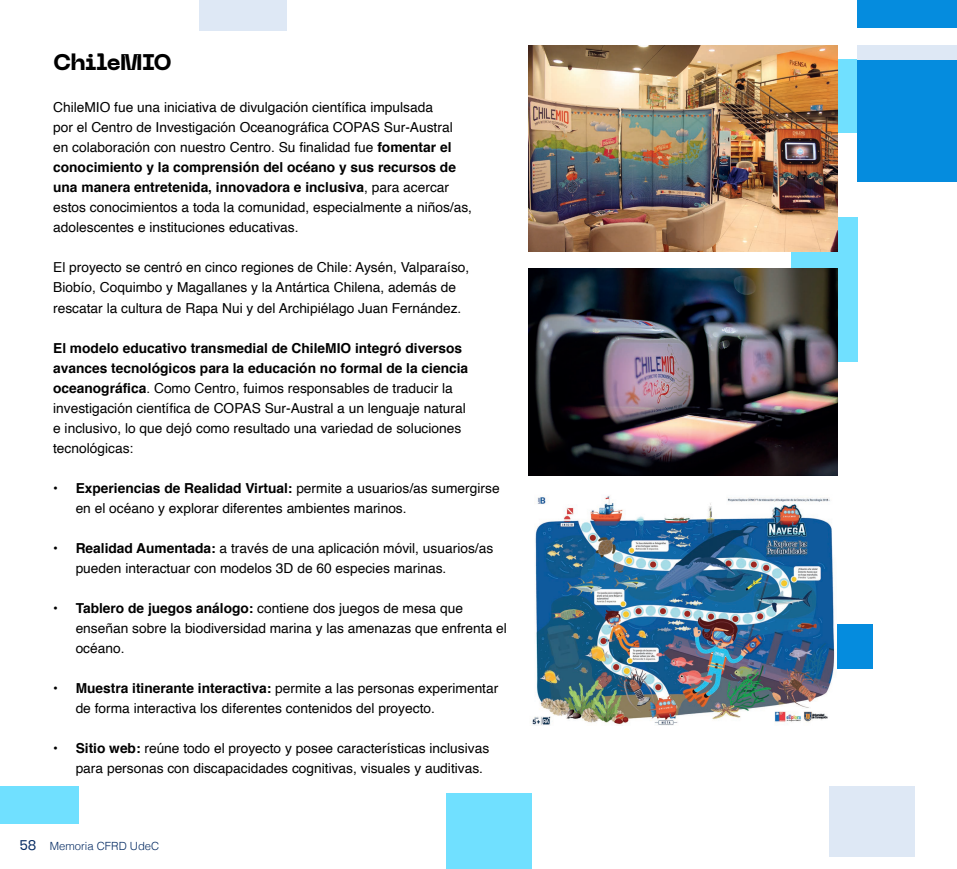
<style>
.page{position:relative;width:957px;height:869px;background:#fff}
.page>*{position:absolute;margin:0;border:0;box-sizing:border-box;transform-origin:0 0}
.t1{font:800 22.5px "Neue Machina";letter-spacing:-.03em;color:#000}
.t2{font:13.75px/20px "Helvetica";color:#000}
.t3{font:300 11.25px "Helvetica";color:#052b63}
.s1{font-weight:700}
.s2{font-family:"Poppins";font-weight:400;font-size:13.75px}
</style>
<div class="page">
<div style="left:787px;top:624px;width:86px;height:44px;background:#058cde"></div>
<div style="left:829px;top:785px;width:85px;height:71px;background:#dee8f5"></div>
<div style="left:791px;top:59px;width:66px;height:74px;background:#70e0ff"></div>
<div style="left:791px;top:217px;width:66px;height:144px;background:#70e0ff"></div>
<div style="left:200px;top:0;width:87px;height:30px;background:#dee8f5"></div>
<div style="left:0;top:786px;width:79px;height:37px;background:#70e0ff"></div>
<div style="left:857px;top:59px;width:100px;height:123px;background:#058cde"></div>
<div style="left:857px;top:0;width:100px;height:27px;background:#058cde"></div>
<div style="left:857px;top:45px;width:100px;height:14px;background:#dee8f5"></div>
<div style="left:446px;top:793px;width:86px;height:75px;background:#70e0ff"></div>
<img style="left:528px;top:46px;width:309px;height:206px">
<img style="left:528px;top:269px;width:309px;height:206px">
<img style="left:532px;top:496px;width:305px;height:230px">
<p class="t1" style="left:53px;top:47px;width:120px">ChileMIO</p>
<p class="t2" style="left:53px;top:98px;width:420px">ChileMIO fue una iniciativa de divulgación científica impulsada<br>por el Centro de Investigación Oceanográfica COPAS Sur-Austral<br>en colaboración con nuestro Centro. Su finalidad fue <span class="s1">fomentar el conocimiento y la comprensión del océano y sus recursos de una manera entretenida, innovadora e inclusiva</span>, para acercar estos conocimientos a toda la comunidad, especialmente a niños/as, adolescentes e instituciones educativas.</p>
<p class="t2" style="left:53px;top:258px;width:418px">El proyecto se centró en cinco regiones de Chile: Aysén, Valparaíso,<br>Biobío, Coquimbo y Magallanes y la Antártica Chilena, además de rescatar la cultura de Rapa Nui y del Archipiélago Juan Fernández.</p>
<p class="t2" style="left:53px;top:338px;width:416px"><span class="s1">El modelo educativo transmedial de ChileMIO integró diversos avances tecnológicos para la educación no formal de la ciencia oceanográfica</span>. Como Centro, fuimos responsables de traducir la investigación científica de COPAS Sur-Austral a un lenguaje natural e inclusivo, lo que dejó como resultado una variedad de soluciones tecnológicas:</p>
<p class="t2" style="left:76px;top:478px;width:425px;text-indent:-22px"><span class="s1">• Experiencias de Realidad Virtual:</span> permite a usuarios/as sumergirse en el océano y explorar diferentes ambientes marinos.</p>
<p class="t2" style="left:76px;top:538px;width:419px;text-indent:-22px"><span class="s1">• Realidad Aumentada:</span> a través de una aplicación móvil, usuarios/as pueden interactuar con modelos 3D de 60 especies marinas.</p>
<p class="t2" style="left:76px;top:598px;width:433px;text-indent:-22px"><span class="s1">• Tablero de juegos análogo:</span> contiene dos juegos de mesa que enseñan sobre la biodiversidad marina y las amenazas que enfrenta el océano.</p>
<p class="t2" style="left:76px;top:678px;width:424px;text-indent:-22px"><span class="s1">• Muestra itinerante interactiva:</span> permite a las personas experimentar de forma interactiva los diferentes contenidos del proyecto.</p>
<p class="t2" style="left:76px;top:738px;width:415px;text-indent:-22px"><span class="s1">• Sitio web:</span> reúne todo el proyecto y posee características inclusivas para personas con discapacidades cognitivas, visuales y auditivas.</p>
<p class="t3" style="left:19px;top:836px;width:141px"><span class="s2">58</span> Memoria CFRD UdeC</p>
</div>
